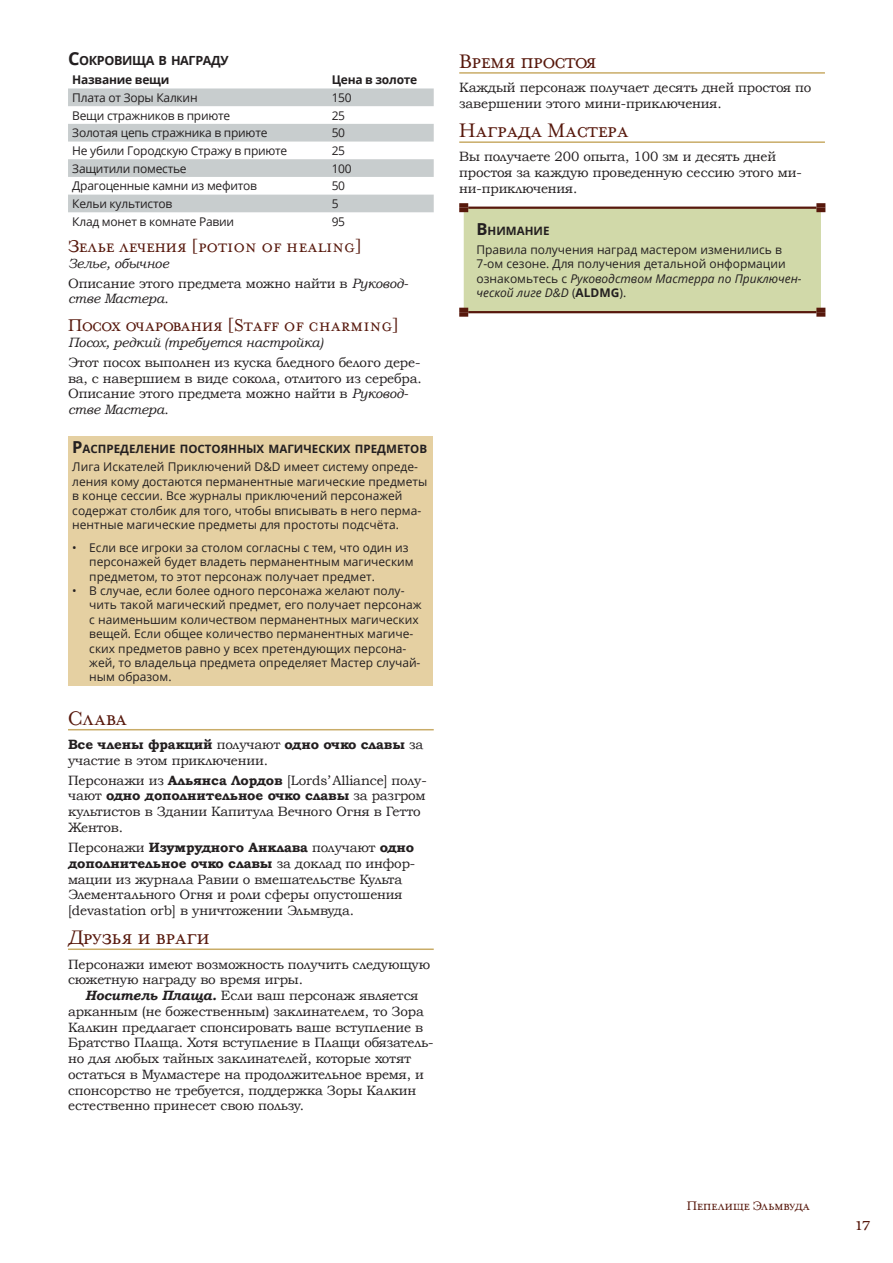
<style>
.page{position:relative;width:893px;height:1263px;background:#fff}
.page>*{position:absolute;margin:0;border:0;box-sizing:border-box;transform-origin:0 0}
.t1{font:22.5px "Mr.Niga Small Caps";color:#57180c}
.t2{font:19.5px "Mr.Niga Small Caps";color:#57180c}
.t3{font:15px "Mr.Niga Small Caps";color:#57180c}
.t4{font:14.25px "Mr.Niga Small Caps";color:#57180c}
.t5{font:13.5px/15.8px "Mookmania";letter-spacing:-.01em;color:#231f20}
.t6{font:italic 13.5px "Mookmania";letter-spacing:-.01em;color:#231f20}
.t7{font:700 12.6px "Open Sans";letter-spacing:-.03em;color:#231f20}
.t8{font:12px/14.4px "Open Sans";color:#231f20}
.t9{font:12px "Open Sans";letter-spacing:-.02em;color:#231f20}
.t10{font:700 12px "Open Sans";letter-spacing:-.02em;color:#231f20}
.t11{font:700 11.55px "Open Sans";color:#231f20}
.s1{font-size:18px}
.s2{font-style:italic}
.s3{font-style:normal}
.s4{font-size:16.5px}
.s5{font-weight:700}
.s6{font-weight:700;font-style:italic}
</style>
<div class="page">
<hr style="left:68px;top:729px;width:366px;height:1px;background:#c9ac68">
<hr style="left:68px;top:948px;width:366px;height:2px;background:#c9ac68">
<svg style="left:68px;top:88px;width:366px;height:124px;fill:#c8cdce"></svg>
<div style="left:68px;top:436px;width:364px;height:250px;background:#e5d0a2"></div>
<hr style="left:459px;top:72px;width:366px;height:2px;background:#c9ac68">
<hr style="left:459px;top:141px;width:366px;height:2px;background:#c9ac68">
<hr style="left:468px;top:207px;width:348px;height:2px;background:#57180c">
<hr style="left:468px;top:311px;width:348px;height:2px;background:#57180c">
<div style="left:459px;top:203px;width:9px;height:5px;background:#57180c"></div>
<div style="left:816px;top:203px;width:9px;height:5px;background:#57180c"></div>
<div style="left:459px;top:208px;width:366px;height:104px;background:#d1d9a9"></div>
<div style="left:459px;top:312px;width:9px;height:5px;background:#57180c"></div>
<div style="left:816px;top:312px;width:9px;height:5px;background:#57180c"></div>
<p class="t7" style="left:68px;top:51px;width:162px"><span class="s1">С</span>окровища в награду</p>
<p class="t10" style="left:72px;top:71px;width:99px">Название вещи</p>
<p class="t10" style="left:332px;top:71px;width:87px">Цена в золоте</p>
<p class="t9" style="left:72px;top:89px;width:127px">Плата от Зоры Калкин</p>
<p class="t8" style="left:332px;top:90px;width:22px">150</p>
<p class="t9" style="left:72px;top:107px;width:159px">Вещи стражников в приюте</p>
<p class="t8" style="left:332px;top:108px;width:15px">25</p>
<p class="t9" style="left:72px;top:125px;width:197px">Золотая цепь стражника в приюте</p>
<p class="t8" style="left:332px;top:125px;width:15px">50</p>
<p class="t9" style="left:72px;top:142px;width:217px">Не убили Городскую Стражу в приюте</p>
<p class="t8" style="left:332px;top:143px;width:15px">25</p>
<p class="t9" style="left:72px;top:160px;width:116px">Защитили поместье</p>
<p class="t8" style="left:332px;top:161px;width:22px">100</p>
<p class="t9" style="left:72px;top:178px;width:186px">Драгоценные камни из мефитов</p>
<p class="t8" style="left:332px;top:178px;width:15px">50</p>
<p class="t9" style="left:72px;top:195px;width:101px">Кельи культистов</p>
<p class="t8" style="left:332px;top:196px;width:8px">5</p>
<p class="t9" style="left:72px;top:213px;width:163px">Клад монет в комнате Равии</p>
<p class="t8" style="left:332px;top:214px;width:15px">95</p>
<h2 class="t2" style="left:68px;top:237px;width:295px">Зелье лечения [potion of healing]</h2>
<p class="t5" style="left:68px;top:253px;width:342px;line-height:20px"><span class="s2">Зелье, обычное<br></span>Описание этого предмета можно найти в <span class="s2">Руковод-</span></p>
<p class="t6" style="left:68px;top:289px;width:102px">стве Мастера<span class="s3">.</span></p>
<h2 class="t2" style="left:68px;top:316px;width:333px">Посох очарования [Staff of charming]</h2>
<p class="t6" style="left:68px;top:333px;width:257px">Посох, редкий (требуется настройка)</p>
<p class="t5" style="left:68px;top:354px;width:355px">Этот посох выполнен из куска бледного белого дере&shy;ва, с навершием в виде сокола, отлитого из серебра.<br>Описание этого предмета можно найти в <span class="s2">Руковод&shy;стве Мастера</span>.</p>
<p class="t11" style="left:72px;top:440px;width:356px"><span class="s4">Р</span>асп ределение постоянных магических п редм етов</p>
<p class="t8" style="left:72px;top:459px;width:356px">Лига Искателей Приключений D&amp;D имеет систему опреде&shy;ления кому достаются перманентные магические предметы в конце сессии. Все журналы приключений персонажей содержат столбик для того, чтобы вписывать в него перма&shy;нентные магические предметы для простоты подсчёта.</p>
<p class="t8" style="left:89px;top:540px;width:326px;text-indent:-17px">• Если все игроки за столом согласны с тем, что один из персонажей будет владеть перманентным магическим предметом, то этот персонаж получает предмет.</p>
<p class="t8" style="left:89px;top:583px;width:334px;text-indent:-17px">• В случае, если более одного персонажа желают полу&shy;чить такой магический предмет, его получает персонаж с наименьшим количеством перманентных магических вещей. Если общее количество перманентных магиче&shy;ских предметов равно у всех претендующих персона&shy;жей, то владельца предмета определяет Мастер случай&shy;ным образом.</p>
<h1 class="t1" style="left:68px;top:708px;width:60px">Слава</h1>
<p class="t5" style="left:68px;top:736px;width:357px"><span class="s5">Все члены фракций</span> получают <span class="s5">одно очко славы</span> за участие в этом приключении.</p>
<p class="t5" style="left:68px;top:772px;width:360px">Персонажи из <span class="s5">Альянса Лордов</span> [Lords’ Alliance] полу&shy;чают <span class="s5">одно дополнительное очко славы</span> за разгром культистов в Здании Капитула Вечного Огня в Гетто Жентов.</p>
<p class="t5" style="left:68px;top:839px;width:349px">Персонажи <span class="s5">Изумрудного Анклава</span> получают <span class="s5">одно дополнительное очко славы</span> за доклад по инфор&shy;мации из журнала Равии о вмешательстве Культа Элементального Огня и роли сферы опустошения [devastation orb] в уничтожении Эльмвуда.</p>
<h1 class="t1" style="left:68px;top:927px;width:143px">Друзья и враги</h1>
<p class="t5" style="left:68px;top:956px;width:364px">Персонажи имеют возможность получить следующую сюжетную награду во время игры.</p>
<p class="t5" style="left:68px;top:987px;width:367px;text-indent:17px"><span class="s6">Носитель Плаща.</span> Если ваш персонаж является арканным (не божественным) заклинателем, то Зора Калкин предлагает спонсировать ваше вступление в Братство Плаща. Хотя вступление в Плащи обязатель&shy;но для любых тайных заклинателей, которые хотят остаться в Мулмастере на продолжительное время, и спонсорство не требуется, поддержка Зоры Калкин естественно принесет свою пользу.</p>
<h1 class="t1" style="left:459px;top:51px;width:139px">Время простоя</h1>
<p class="t5" style="left:459px;top:80px;width:354px">Каждый персонаж получает десять дней простоя по завершении этого мини-приключения.</p>
<h1 class="t1" style="left:459px;top:120px;width:171px">Награда Мастера</h1>
<p class="t5" style="left:459px;top:149px;width:344px">Вы получаете 200 опыта, 100 зм и десять дней простоя за каждую проведенную сессию этого ми&shy;ни-приключения.</p>
<p class="t11" style="left:476px;top:223px;width:75px"><span class="s4">В</span>нимание</p>
<p class="t8" style="left:476px;top:242px;width:327px">Правила получения наград мастером изменились в 7-ом сезоне. Для получения детальной онформации ознакомьтесь с <span class="s2">Руководством Мастерра по Приключен&shy;ческой лиге D&amp;D</span> (<span class="s5">ALDMG</span>).</p>
<p class="t4" style="left:687px;top:1199px;width:125px">Пепелище Эльмвуда</p>
<p class="t3" style="left:856px;top:1219px;width:16px">17</p>
</div>
